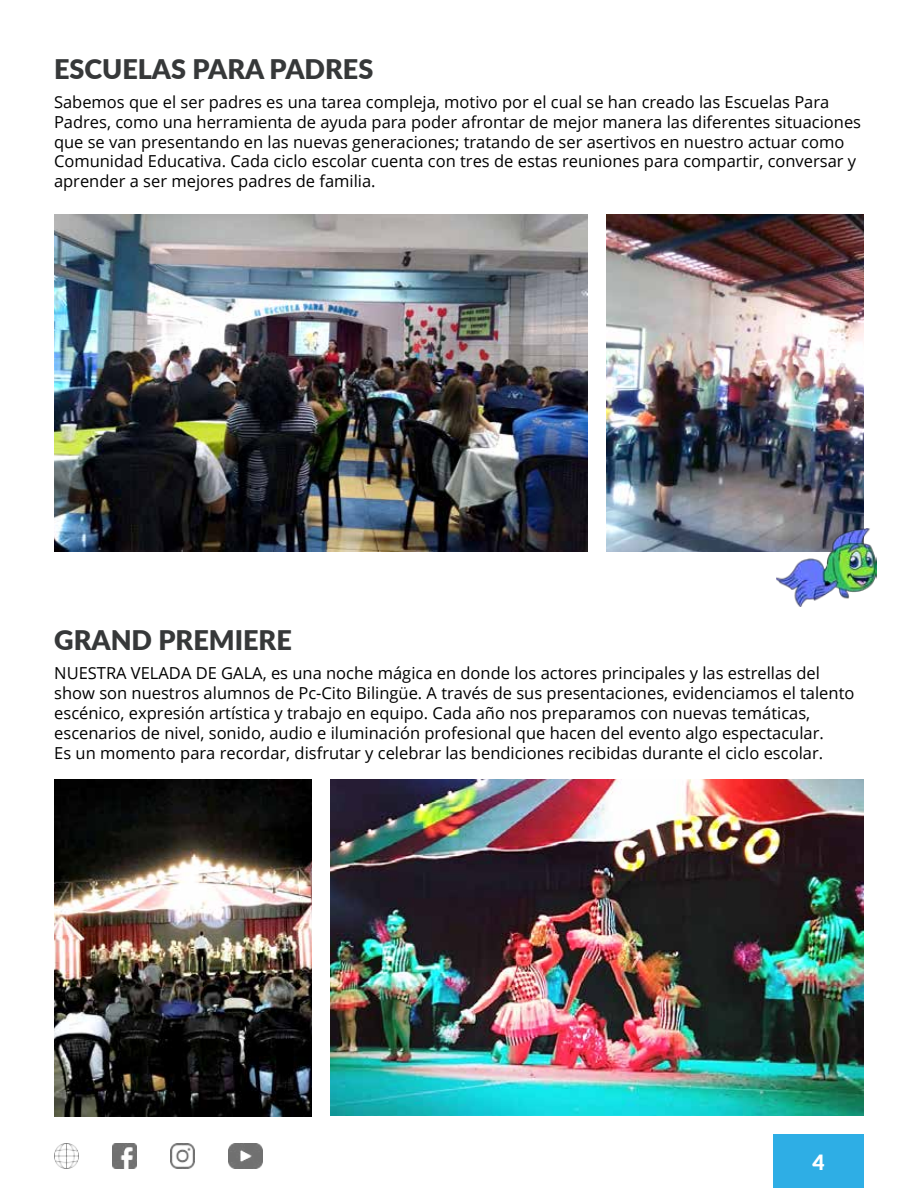
<style>
.page{position:relative;width:918px;height:1188px;background:#fff}
.page>*{position:absolute;margin:0;border:0;box-sizing:border-box;transform-origin:0 0}
.t1{font:900 27px "Lato";color:#363839}
.t2{font:900 21px "Lato";color:#fff}
.t3{font:16.5px/19.8px "Open Sans";color:#000}
</style>
<div class="page">
<div style="left:773px;top:1134px;width:91px;height:54px;background:#2eaee5"></div>
<img style="left:54px;top:1144px;width:25px;height:25px">
<img style="left:112px;top:1144px;width:25px;height:25px">
<img style="left:170px;top:1144px;width:25px;height:25px">
<img style="left:228px;top:1144px;width:35px;height:24px">
<img style="left:54px;top:214px;width:534px;height:337px">
<img style="left:606px;top:214px;width:258px;height:337px">
<img style="left:330px;top:779px;width:534px;height:336px">
<img style="left:54px;top:779px;width:258px;height:337px">
<img style="left:776px;top:529px;width:100px;height:77px">
<h1 class="t1" style="left:54px;top:49px;width:321px">ESCUELAS PARA PADRES</h1>
<p class="t3" style="left:54px;top:92px;width:809px">Sabemos que el ser padres es una tarea compleja, motivo por el cual se han creado las Escuelas Para Padres, como una herramienta de ayuda para poder afrontar de mejor manera las diferentes situaciones que se van presentando en las nuevas generaciones; tratando de ser asertivos en nuestro actuar como Comunidad Educativa. Cada ciclo escolar cuenta con tres de estas reuniones para compartir, conversar y aprender a ser mejores padres de familia.</p>
<h1 class="t1" style="left:54px;top:620px;width:239px">GRAND PREMIERE</h1>
<p class="t3" style="left:54px;top:663px;width:802px">NUESTRA VELADA DE GALA, es una noche mágica en donde los actores principales y las estrellas del show son nuestros alumnos de Pc-Cito Bilingüe. A través de sus presentaciones, evidenciamos el talento escénico, expresión artística y trabajo en equipo. Cada año nos preparamos con nuevas temáticas, escenarios de nivel, sonido, audio e iluminación profesional que hacen del evento algo espectacular.<br>Es un momento para recordar, disfrutar y celebrar las bendiciones recibidas durante el ciclo escolar.</p>
<p class="t2" style="left:813px;top:1146px;width:14px">4</p>
</div>
